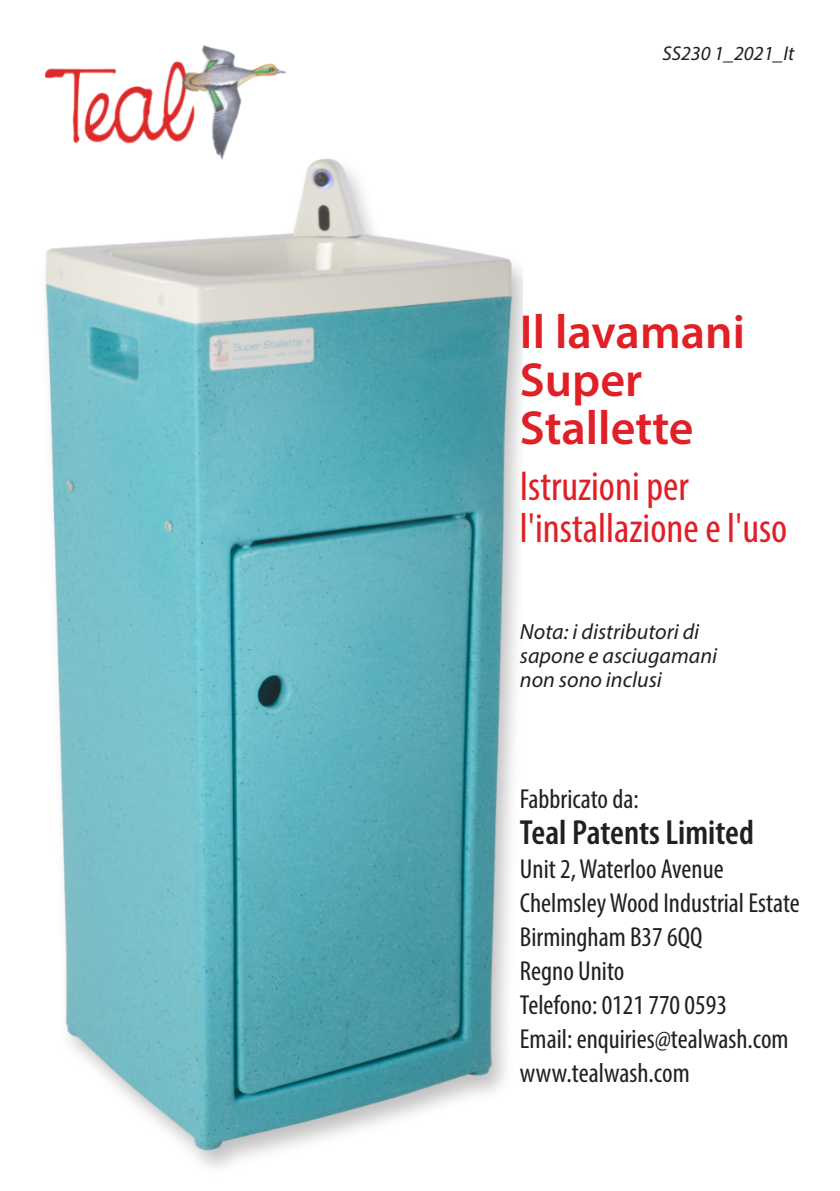
<style>
.page{position:relative;width:840px;height:1191px;background:#fff}
.page>*{position:absolute;margin:0;border:0;box-sizing:border-box;transform-origin:0 0}
.t1{font:600 48px/48px "Myriad Pro";color:#e11f26}
.t2{font:condensed 42px/42px "Myriad Pro";color:#e01f26}
.t3{font:600 condensed 35px "Myriad Pro";color:#231f20}
.t4{font:condensed 27.6px/34px "Myriad Pro";color:#231f20}
.t5{font:italic 22px/24px "Myriad Pro";color:#231f20}
.t6{font:italic 20px "Myriad Pro";color:#231f20}
</style>
<div class="page">
<img style="left:46px;top:159px;width:466px;height:991px">
<img style="left:46px;top:46px;width:239px;height:113px">
<p class="t6" style="left:662px;top:45px;width:134px">SS230 1_2021_It</p>
<h1 class="t1" style="left:519px;top:312px;width:226px">Il lavamani<br>Super<br>Stallette</h1>
<h2 class="t2" style="left:519px;top:468px;width:269px">Istruzioni per l'installazione e l'uso</h2>
<p class="t5" style="left:519px;top:621px;width:199px">Nota: i distributori di sapone e asciugamani non sono inclusi</p>
<p class="t4" style="left:519px;top:783px;width:120px">Fabbricato da:</p>
<p class="t3" style="left:519px;top:817px;width:235px">Teal Patents Limited</p>
<p class="t4" style="left:519px;top:853px;width:281px">Unit 2,Waterloo Avenue<br>ChelmsleyWood Industrial Estate<br>Birmingham B37 6QQ<br>Regno Unito<br>Telefono: 0121 770 0593<br>Email: enquiries@tealwash.com www.tealwash.com</p>
</div>
